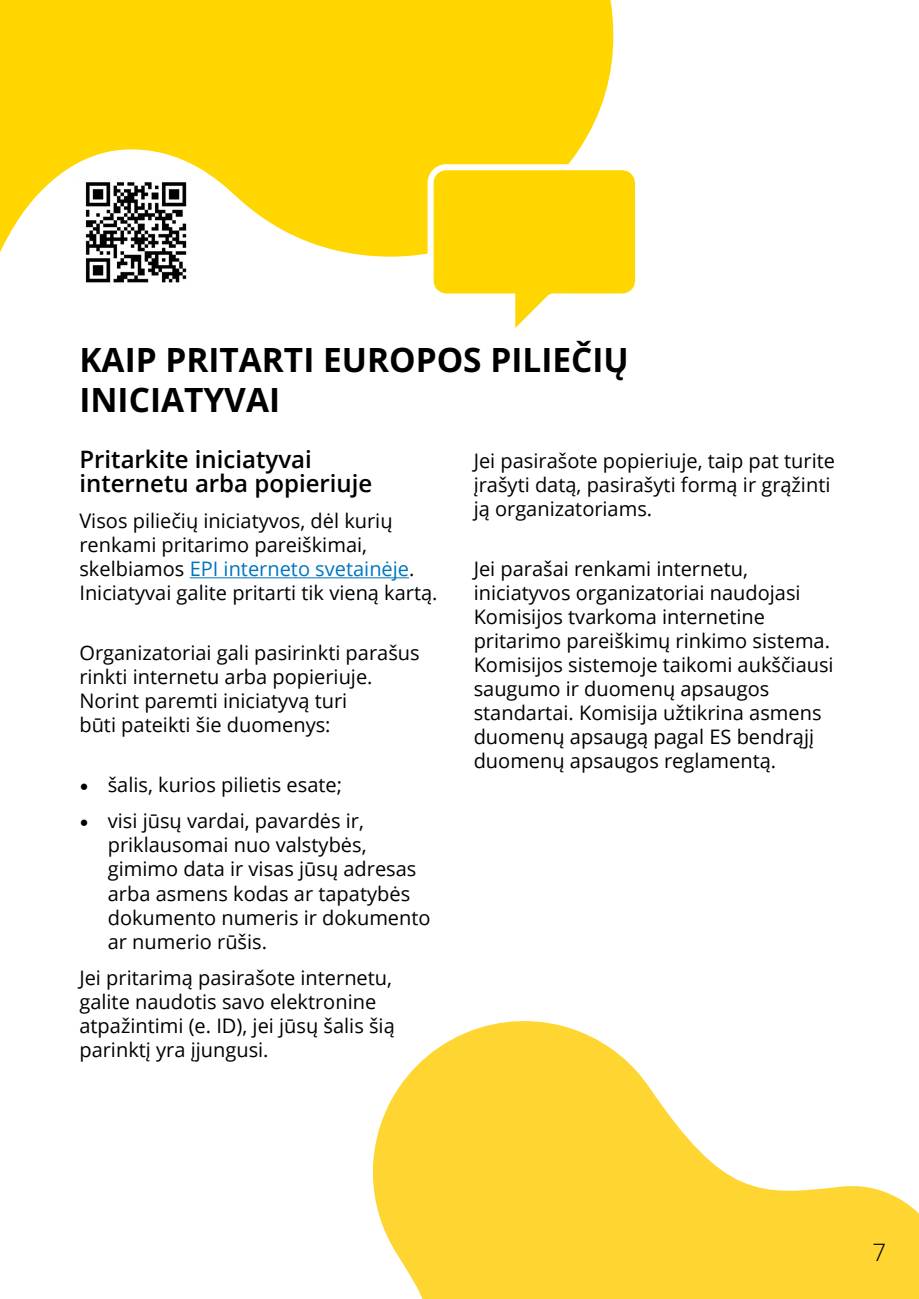
<style>
.page{position:relative;width:919px;height:1299px;background:#fff}
.page>*{position:absolute;margin:0;border:0;box-sizing:border-box;transform-origin:0 0}
.t1{font:700 33.4px/40px "Open Sans";color:#000}
.t2{font:600 24px/24px "Open Sans";color:#000}
.t3{font:300 24px "Open Sans";color:#000}
.t4{font:20px/24px "Open Sans";color:#000}
.s1{color:#0075bf}
.s2{font-family:"Minion Pro";font-size:24px}
</style>
<div class="page">
<svg style="left:372px;top:1021px;width:546px;height:277px;fill:#ffd531"></svg>
<svg style="left:0;top:0;width:423px;height:257px;background:#ffdb22"></svg>
<svg style="left:423px;top:0;width:213px;height:328px"></svg>
<img style="left:79px;top:175px;width:114px;height:110px">
<hr style="left:190px;top:577px;width:219px;height:1px;background:#0075bf">
<h1 class="t1" style="left:79px;top:339px;width:550px">KAIP PRITARTI EUROPOS PILIEČIŲ<br>INICIATYVAI</h1>
<p class="t2" style="left:79px;top:447px;width:294px">Pritarkite iniciatyvai internetu arba popieriuje</p>
<p class="t4" style="left:79px;top:508px;width:359px">Visos piliečių iniciatyvos, dėl kurių renkami pritarimo pareiškimai, skelbiamos <span class="s1">EPI interneto svetainėje</span>.<br>Iniciatyvai galite pritarti tik vieną kartą.</p>
<p class="t4" style="left:79px;top:640px;width:342px">Organizatoriai gali pasirinkti parašus rinkti internetu arba popieriuje.<br>Norint paremti iniciatyvą turi<br>būti pateikti šie duomenys:</p>
<p class="t4" style="left:79px;top:772px;width:264px"><span class="s2">•</span> šalis, kurios pilietis esate;</p>
<p class="t4" style="left:108px;top:808px;width:324px;text-indent:-28px"><span class="s2">•</span> visi jūsų vardai, pavardės ir, priklausomai nuo valstybės, gimimo data ir visas jūsų adresas arba asmens kodas ar tapatybės dokumento numeris ir dokumento ar numerio rūšis.</p>
<p class="t4" style="left:79px;top:964px;width:317px">Jei pritarimą pasirašote internetu, galite naudotis savo elektronine atpažintimi (e. ID), jei jūsų šalis šią parinktį yra įjungusi.</p>
<p class="t4" style="left:473px;top:448px;width:363px">Jei pasirašote popieriuje, taip pat turite įrašyti datą, pasirašyti formą ir grąžinti ją organizatoriams.</p>
<p class="t4" style="left:473px;top:556px;width:361px">Jei parašai renkami internetu, iniciatyvos organizatoriai naudojasi Komisijos tvarkoma internetine pritarimo pareiškimų rinkimo sistema.<br>Komisijos sistemoje taikomi aukščiausi saugumo ir duomenų apsaugos standartai. Komisija užtikrina asmens duomenų apsaugą pagal ES bendrąjį duomenų apsaugos reglamentą.</p>
<p class="t3" style="left:872px;top:1235px;width:15px">7</p>
</div>
